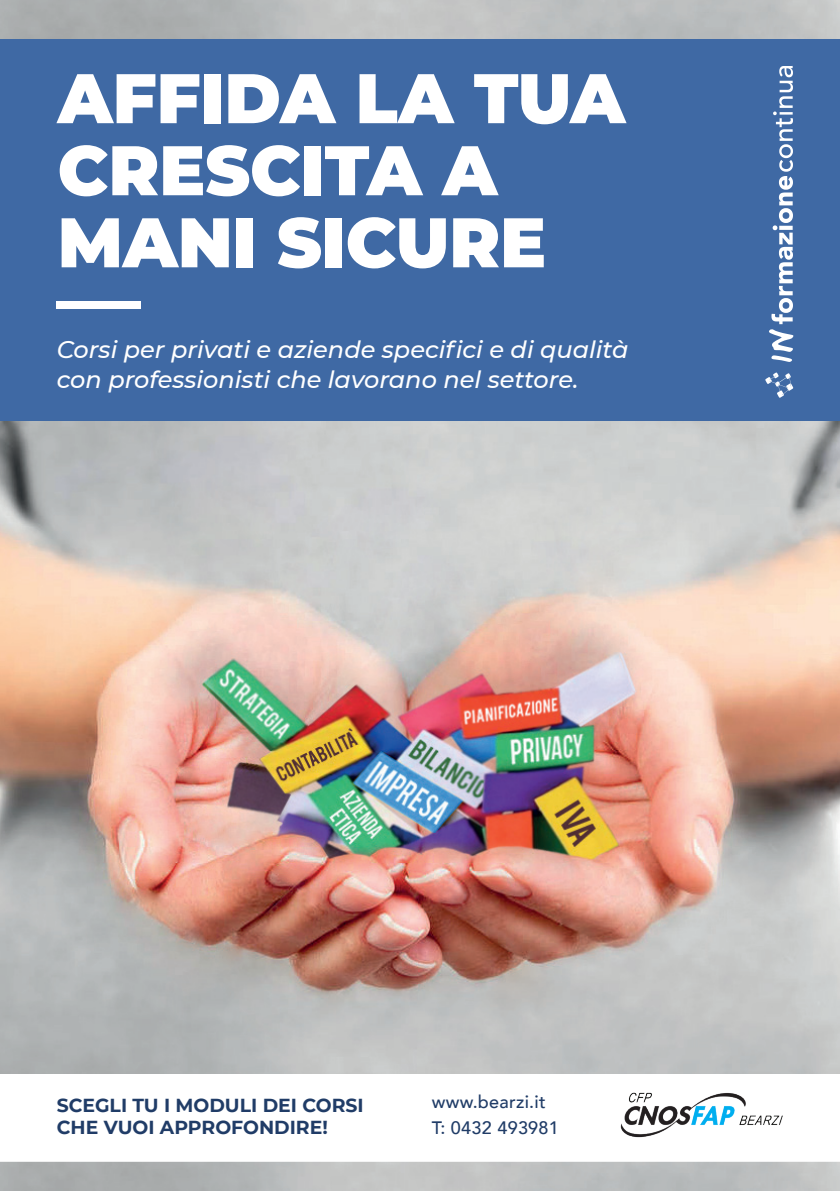
<style>
.page{position:relative;width:840px;height:1191px;background:#fff}
.page>*{position:absolute;margin:0;border:0;box-sizing:border-box;transform-origin:0 0}
.t1{font:900 70px/72px "Montserrat";color:#fff}
.t2{font:italic 500 24px/30px "Montserrat";color:#fff}
.t3{font:700 18.8px/22.4px "Montserrat";color:#203c67}
.t4{font:500 18px/26px "Avenir";letter-spacing:.015em;color:#203c67}
</style>
<div class="page">
<img style="left:0;top:421px;width:839px;height:653px">
<img style="left:0;top:0;width:839px;height:40px">
<div style="left:0;top:40px;width:839px;height:381px;background:#3f69a4"></div>
<svg style="left:769px;top:66px;width:24px;height:296px"></svg>
<svg style="left:765px;top:372px;width:27px;height:26px"></svg>
<div style="left:57px;top:302px;width:84px;height:7px;background:#fff"></div>
<img style="left:620px;top:1092px;width:162px;height:45px">
<h1 class="t1" style="left:58px;top:58px;width:568px">AFFIDA LA TUA<br>CRESCITA A<br>MANI SICURE</h1>
<p class="t2" style="left:57px;top:333px;width:573px">Corsi per privati e aziende specifici e di qualità con professionisti che lavorano nel settore.</p>
<p class="t3" style="left:57px;top:1093px;width:308px">SCEGLI TU I MODULI DEI CORSI<br>CHE VUOI APPROFONDIRE!</p>
<p class="t4" style="left:431px;top:1088px;width:128px">www.bearzi.it<br>T: 0432 493981</p>
</div>
